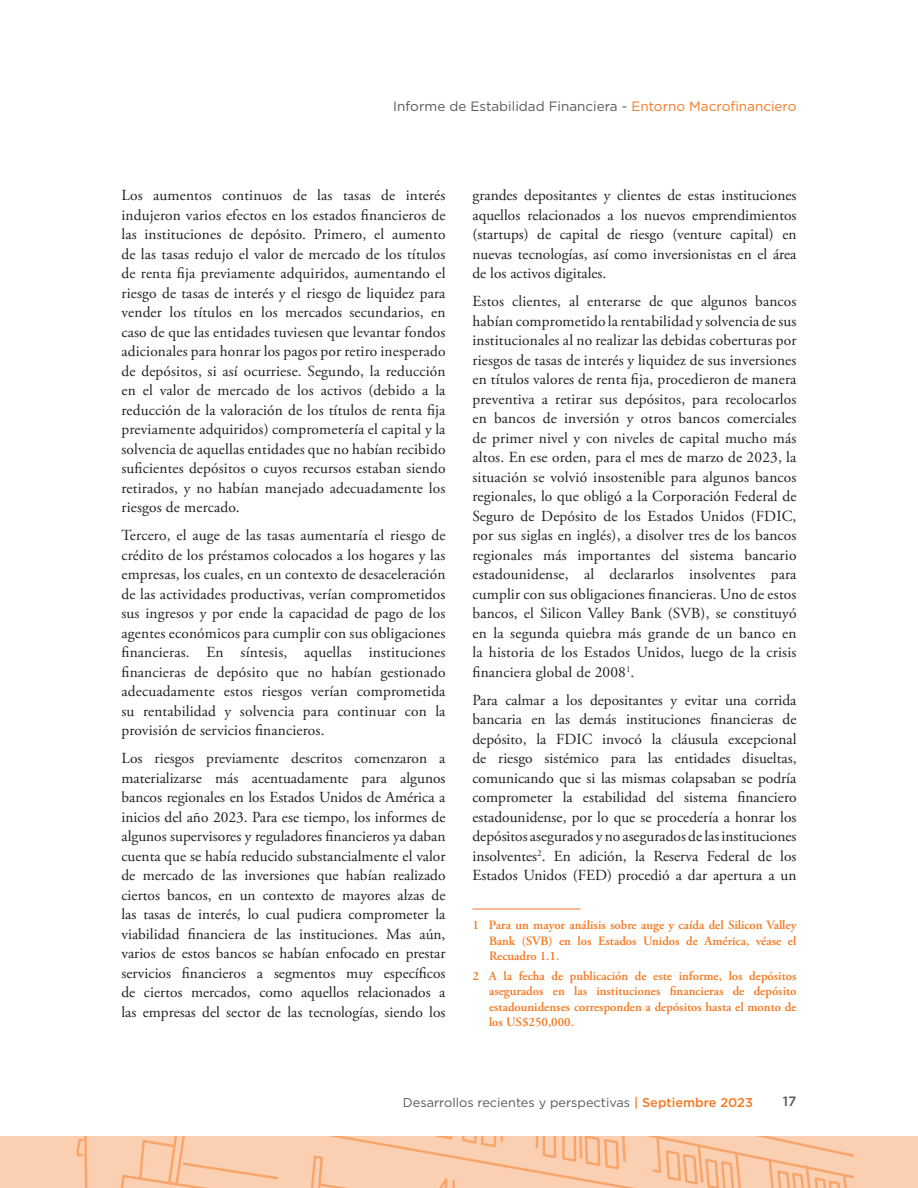
<style>
.page{position:relative;width:918px;height:1188px;background:#fff}
.page>*{position:absolute;margin:0;border:0;box-sizing:border-box;transform-origin:0 0}
.t1{font:15.3px/19.5px "Adobe Garamond Pro";color:#221f1f;text-align:justify}
.t2{font:13.5px "Gotham";color:#57585a}
.t3{font:500 13.5px "Gotham";color:#595a5c}
.t4{font:600 12.75px/15.3px "Adobe Garamond Pro";color:#f47820;text-align:justify}
.t5{font:12.75px "Gotham";color:#57585a}
.s1{color:#f47820}
.s2{font-weight:500;color:#f47820}
</style>
<div class="page">
<div style="left:0;top:1137px;width:918px;height:51px;background:#fbcfb1"></div>
<svg style="left:76px;top:1137px;width:777px;height:51px"></svg>
<hr style="left:473px;top:909px;width:108px;height:1px;background:#f47820">
<p class="t2" style="left:393px;top:99px;width:405px">Informe de Estabilidad Financiera - <span class="s1">Entorno Macrofinanciero</span></p>
<p class="t1" style="left:122px;top:186px;width:326px">Los aumentos continuos de las tasas de interés indujeron varios efectos en los estados financieros de las instituciones de depósito. Primero, el aumento de las tasas redujo el valor de mercado de los títulos de renta fija previamente adquiridos, aumentando el riesgo de tasas de interés y el riesgo de liquidez para vender los títulos en los mercados secundarios, en caso de que las entidades tuviesen que levantar fondos adicionales para honrar los pagos por retiro inesperado de depósitos, si así ocurriese. Segundo, la reducción en el valor de mercado de los activos (debido a la reducción de la valoración de los títulos de renta fija previamente adquiridos) comprometería el capital y la solvencia de aquellas entidades que no habían recibido suficientes depósitos o cuyos recursos estaban siendo retirados, y no habían manejado adecuadamente los riesgos de mercado.</p>
<p class="t1" style="left:122px;top:526px;width:326px">Tercero, el auge de las tasas aumentaría el riesgo de crédito de los préstamos colocados a los hogares y las empresas, los cuales, en un contexto de desaceleración de las actividades productivas, verían comprometidos sus ingresos y por ende la capacidad de pago de los agentes económicos para cumplir con sus obligaciones financieras. En síntesis, aquellas instituciones financieras de depósito que no habían gestionado adecuadamente estos riesgos verían comprometida su rentabilidad y solvencia para continuar con la provisión de servicios financieros.</p>
<p class="t1" style="left:122px;top:749px;width:326px">Los riesgos previamente descritos comenzaron a materializarse más acentuadamente para algunos bancos regionales en los Estados Unidos de América a inicios del año 2023. Para ese tiempo, los informes de algunos supervisores y reguladores financieros ya daban cuenta que se había reducido substancialmente el valor de mercado de las inversiones que habían realizado ciertos bancos, en un contexto de mayores alzas de las tasas de interés, lo cual pudiera comprometer la viabilidad financiera de las instituciones. Mas aún, varios de estos bancos se habían enfocado en prestar servicios financieros a segmentos muy específicos de ciertos mercados, como aquellos relacionados a las empresas del sector de las tecnologías, siendo los</p>
<p class="t1" style="left:472px;top:186px;width:326px">grandes depositantes y clientes de estas instituciones aquellos relacionados a los nuevos emprendimientos (startups) de capital de riesgo (venture capital) en nuevas tecnologías, así como inversionistas en el área de los activos digitales.</p>
<p class="t1" style="left:472px;top:292px;width:326px">Estos clientes, al enterarse de que algunos bancos habían comprometido la rentabilidad y solvencia de sus institucionales al no realizar las debidas coberturas por riesgos de tasas de interés y liquidez de sus inversiones en títulos valores de renta fija, procedieron de manera preventiva a retirar sus depósitos, para recolocarlos en bancos de inversión y otros bancos comerciales de primer nivel y con niveles de capital mucho más altos. En ese orden, para el mes de marzo de 2023, la situación se volvió insostenible para algunos bancos regionales, lo que obligó a la Corporación Federal de Seguro de Depósito de los Estados Unidos (FDIC, por sus siglas en inglés), a disolver tres de los bancos regionales más importantes del sistema bancario estadounidense, al declararlos insolventes para cumplir con sus obligaciones financieras. Uno de estos bancos, el Silicon Valley Bank (SVB), se constituyó en la segunda quiebra más grande de un banco en la historia de los Estados Unidos, luego de la crisis financiera global de 2008<sup>1</sup>.</p>
<p class="t1" style="left:472px;top:691px;width:326px">Para calmar a los depositantes y evitar una corrida bancaria en las demás instituciones financieras de depósito, la FDIC invocó la cláusula excepcional de riesgo sistémico para las entidades disueltas, comunicando que si las mismas colapsaban se podría comprometer la estabilidad del sistema financiero estadounidense, por lo que se procedería a honrar los depósitos asegurados y no asegurados de las instituciones insolventes<sup>2</sup>. En adición, la Reserva Federal de los Estados Unidos (FED) procedió a dar apertura a un</p>
<p class="t4" style="left:489px;top:918px;width:309px;text-indent:-16px">1 Para un mayor análisis sobre auge y caída del Silicon Valley Bank (SVB) en los Estados Unidos de América, véase el Recuadro 1.1.</p>
<p class="t4" style="left:489px;top:969px;width:309px;text-indent:-16px">2 A la fecha de publicación de este informe, los depósitos asegurados en las instituciones financieras de depósito estadounidenses corresponden a depósitos hasta el monto de los US$250,000.</p>
<p class="t5" style="left:403px;top:1096px;width:352px">Desarrollos recientes y perspectivas <span class="s2">| Septiembre 2023</span></p>
<p class="t3" style="left:783px;top:1094px;width:15px">17</p>
</div>
